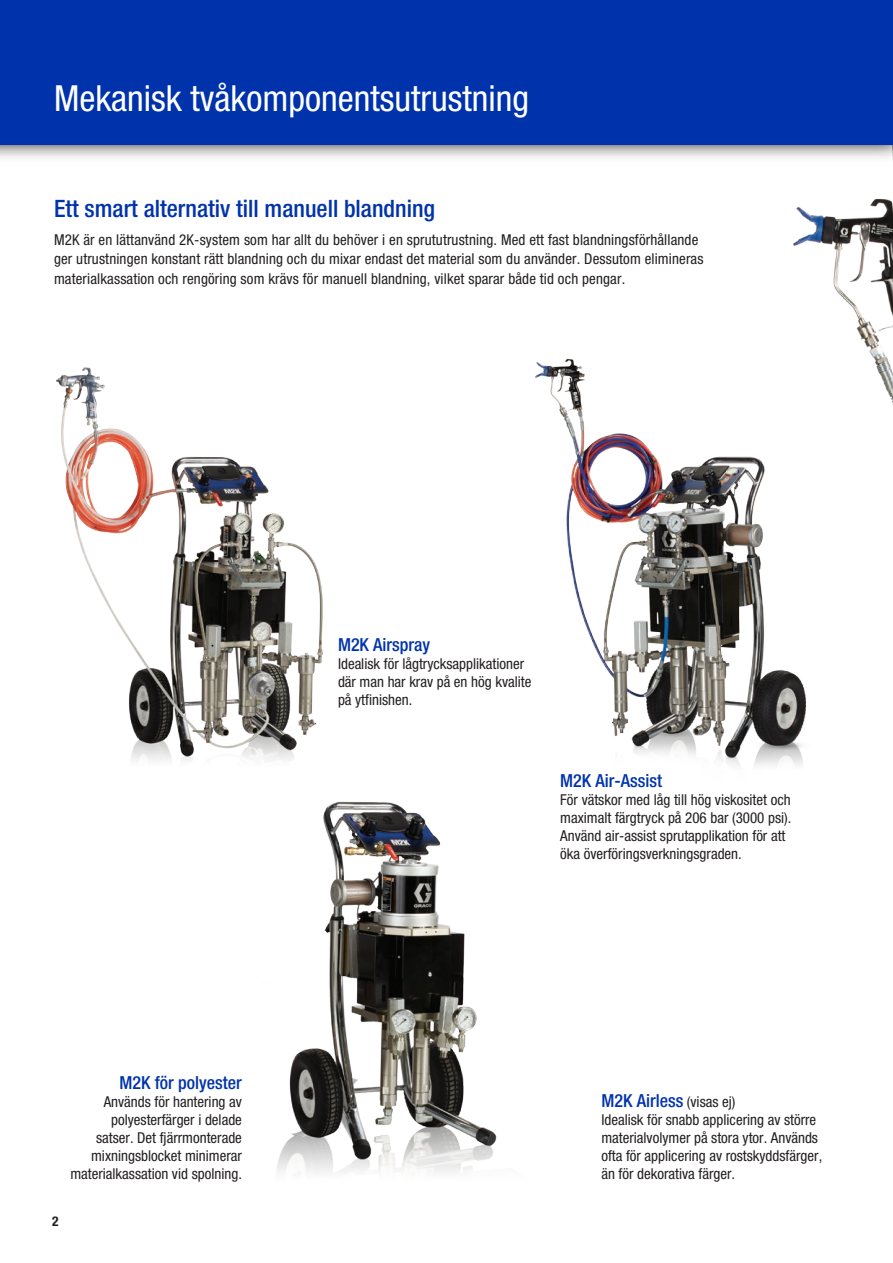
<style>
.page{position:relative;width:893px;height:1263px;background:#fff}
.page>*{position:absolute;margin:0;border:0;box-sizing:border-box;transform-origin:0 0}
.t1{font:condensed 36px "Helvetica Neue LT Std";color:#fff}
.t2{font:500 condensed 24px "Helvetica Neue LT Std";color:#0033ab}
.t3{font:500 condensed 18px "Helvetica Neue LT Std";color:#0033ab}
.t4{font:condensed 15px/18px "Helvetica Neue LT Std";color:#231f20}
.t5{font:700 condensed 13.5px "Helvetica Neue LT Std";color:#231f20}
.s1{font-weight:400;font-size:15px;color:#231f20}
</style>
<div class="page">
<div style="left:0;top:0;width:893px;height:145px;background:#0033ab"></div>
<img style="left:793px;top:199px;width:100px;height:206px">
<img style="left:535px;top:350px;width:281px;height:416px">
<img style="left:56px;top:367px;width:267px;height:394px">
<img style="left:276px;top:801px;width:221px;height:372px">
<h1 class="t1" style="left:54px;top:77px;width:477px">Mekanisk tvåkomponentsutrustning</h1>
<h2 class="t2" style="left:54px;top:194px;width:383px">Ett smart alternativ till manuell blandning</h2>
<p class="t4" style="left:54px;top:229px;width:651px;line-height:19.5px">M2K är en lättanvänd 2K-system som har allt du behöver i en sprututrustning. Med ett fast blandningsförhållande ger utrustningen konstant rätt blandning och du mixar endast det material som du använder. Dessutom elimineras materialkassation och rengöring som krävs för manuell blandning, vilket sparar både tid och pengar.</p>
<p class="t3" style="left:120px;top:1071px;width:124px">M2K för polyester</p>
<p class="t4" style="left:70px;top:1092px;width:173px;text-align:right">Används för hantering av polyesterfärger i delade satser. Det fjärrmonterade mixningsblocket minimerar materialkassation vid spolning.</p>
<p class="t5" style="left:52px;top:1213px;width:8px">2</p>
<p class="t3" style="left:338px;top:634px;width:94px">M2K Airspray</p>
<p class="t4" style="left:338px;top:654px;width:195px">Idealisk för lågtrycksapplikationer där man har krav på en hög kvalite på ytfinishen.</p>
<p class="t3" style="left:560px;top:770px;width:103px">M2K Air-Assist</p>
<p class="t4" style="left:560px;top:790px;width:233px">För vätskor med låg till hög viskositet och maximalt färgtryck på 206 bar (3000 psi).<br>Använd air-assist sprutapplikation för att öka överföringsverkningsgraden.</p>
<p class="t3" style="left:601px;top:1090px;width:136px">M2K Airless <span class="s1">(visas ej)</span></p>
<p class="t4" style="left:601px;top:1110px;width:222px">Idealisk för snabb applicering av större materialvolymer på stora ytor. Används ofta för applicering av rostskyddsfärger, än för dekorativa färger.</p>
</div>
